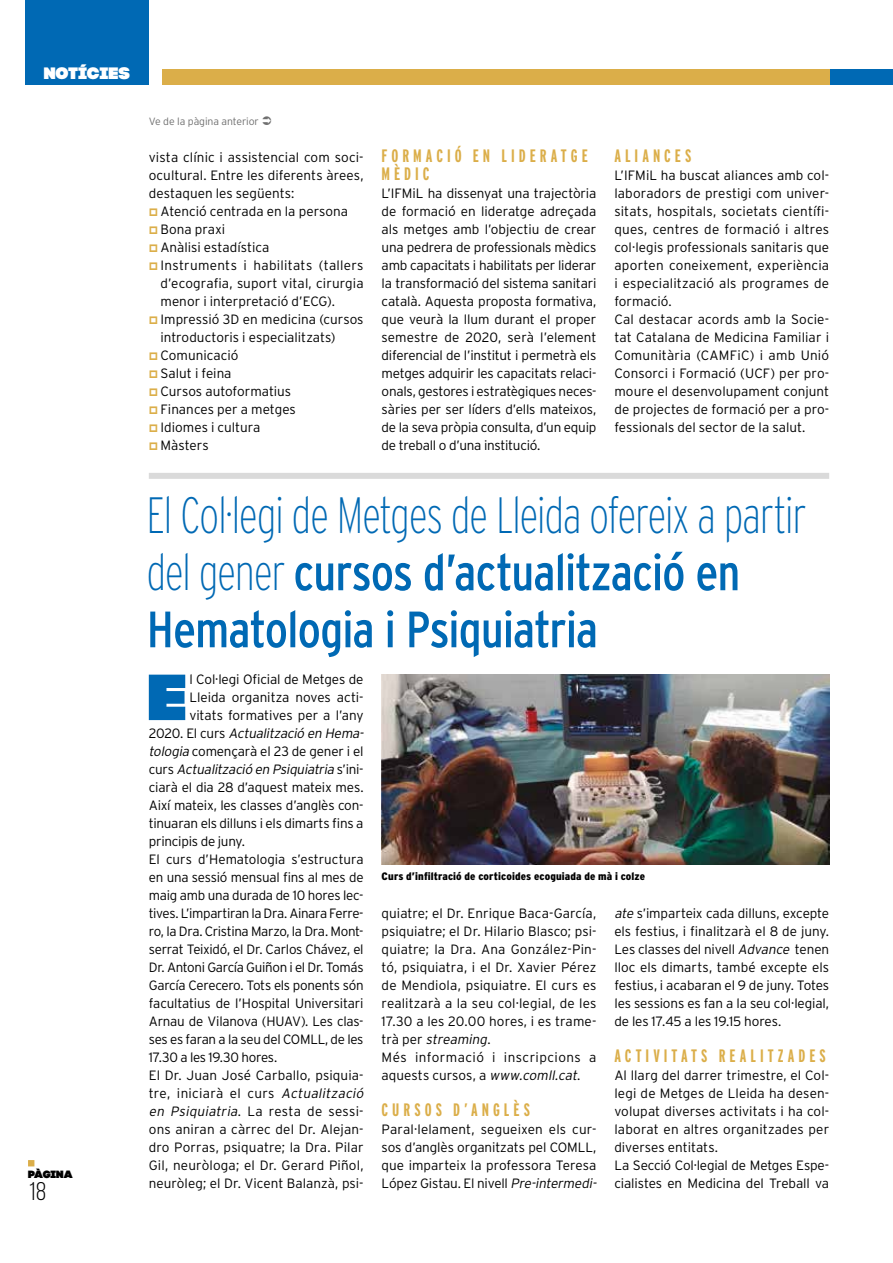
<style>
.page{position:relative;width:893px;height:1263px;background:#fff}
.page>*{position:absolute;margin:0;border:0;box-sizing:border-box;transform-origin:0 0}
.t1{font:64.95px "Code Pro Black";color:#0069b4}
.t2{font:200 condensed 51px/57px "Interstate";letter-spacing:-.02em;color:#0069b4;scale:.9 1}
.t3{font:25.5px "Bebas Neue";color:#000}
.t4{font:700 extra-condensed 18px/18px "Interstate";letter-spacing:.225em;color:#dbae49}
.t5{font:16.5px "Code Pro Black";color:#fff}
.t6{font:300 13.5px/18px "Interstate";color:#000}
.t7{font:300 13.5px "Interstate";letter-spacing:-.025em;color:#000}
.t8{font:300 13.5px "Interstate";letter-spacing:-.02em;color:#000}
.t9{font:italic 300 13.5px "Interstate";color:#000}
.t10{font:300 13.5px "Interstate";letter-spacing:-.03em;color:#000}
.t11{font:300 13.5px "Interstate";letter-spacing:.02em;color:#000}
.t12{font:900 condensed 10.8px "Interstate";letter-spacing:.01em;color:#000;scale:1.11 1}
.t13{font:300 10.5px "Interstate";letter-spacing:-.01em;color:#6f6f6f}
.t14{font:10.5px "Code Pro Black";letter-spacing:-.025em;color:#000}
.s1{font-weight:400}
.s2{font-style:normal}
.s3{font-style:italic}
</style>
<div class="page">
<svg style="left:28px;top:1160px;width:6px;height:6px"></svg>
<div style="left:338px;top:70px;width:555px;height:15px;background:#0069b4"></div>
<div style="left:26px;top:0;width:123px;height:85px;background:#0069b4"></div>
<div style="left:162px;top:70px;width:667px;height:15px;background:#dbae49"></div>
<img style="left:382px;top:674px;width:447px;height:190px">
<div style="left:149px;top:473px;width:680px;height:6px;background:#dadada"></div>
<p class="t5" style="left:44px;top:63px;width:88px">NOTÍCIES</p>
<p class="t14" style="left:28px;top:1167px;width:46px">pàgina</p>
<h3 class="t3" style="left:28px;top:1178px;width:19px">18</h3>
<p class="t13" style="left:149px;top:115px;width:112px">Ve de la pàgina anterior</p>
<p class="t6" style="left:149px;top:148px;width:216px;text-align:justify">vista clínic i assistencial com soci&shy;ocultural. Entre les diferents àrees, destaquen les següents:</p>
<p class="t6" style="left:160px;top:202px;width:205px">Atenció centrada en la persona<br>Bona praxi<br>Anàlisi estadística<br>Instruments i habilitats (tallers d’ecografia, suport vital, cirurgia menor i interpretació d’ECG).<br>Impressió 3D en medicina (cursos introductoris i especialitzats)<br>Comunicació<br>Salut i feina<br>Cursos autoformatius<br>Finances per a metges<br>Idiomes i cultura<br>Màsters</p>
<h3 class="t4" style="left:382px;top:147px;width:208px">FORMACIÓ EN LIDERATGE<br>MÈDIC</h3>
<p class="t6" style="left:382px;top:184px;width:216px;text-align:justify">L’IFMiL ha dissenyat una trajectòria de formació en lideratge adreçada als metges amb l’objectiu de crear una pedrera de professionals mèdics amb capacitats i habilitats per liderar la transformació del sistema sanitari català. Aquesta proposta formativa, que veurà la llum durant el proper semestre de 2020, serà l’element diferencial de l’institut i permetrà els metges adquirir les capacitats relaci&shy;onals, gestores i estratègiques neces&shy;sàries per ser líders d’ells mateixos, de la seva pròpia consulta, d’un equip de treball o d’una institució.</p>
<h3 class="t4" style="left:614px;top:147px;width:78px">ALIANCES</h3>
<p class="t6" style="left:614px;top:166px;width:216px">L’IFMiL ha buscat aliances amb col· laboradors de prestigi com univer&shy;sitats, hospitals, societats científi&shy;ques, centres de formació i altres col·legis professionals sanitaris que aporten coneixement, experiència i especialització als programes de formació.<br>Cal destacar acords amb la Socie&shy;tat Catalana de Medicina Familiar i Comunitària (CAMFiC) i amb Unió Consorci i Formació (UCF) per pro&shy;moure el desenvolupament conjunt de projectes de formació per a pro&shy;fessionals del sector de la salut.</p>
<h2 class="t2" style="left:147px;top:486px;width:734px">El Col·legi de Metges de Lleida ofereix a partir del gener <span class="s1">cursos d’actualització en<br>Hematologia i Psiquiatria</span></h2>
<h1 class="t1" style="left:150px;top:657px;width:40px">E</h1>
<p class="t6" style="left:189px;top:670px;width:176px">l Col·legi Oficial de Metges de</p>
<p class="t6" style="left:189px;top:688px;width:176px">Lleida organitza noves acti-</p>
<p class="t6" style="left:189px;top:706px;width:176px">vitats formatives per a l’any</p>
<p class="t9" style="left:149px;top:725px;width:219px"><span class="s2">2 0 2 0 . E l c u r s</span> Actualització en Hema-</p>
<p class="t6" style="left:149px;top:742px;width:216px"><span class="s3">tologia</span> començarà el 23 de gener i el</p>
<p class="t9" style="left:149px;top:761px;width:216px"><span class="s2">c u r s</span> Actualització en Psiquiatria <span class="s2">s ’ i n i -</span></p>
<p class="t6" style="left:149px;top:778px;width:216px">ciarà el dia 28 d’aquest mateix mes.</p>
<p class="t6" style="left:149px;top:796px;width:216px">Així mateix, les classes d’anglès con-</p>
<p class="t8" style="left:149px;top:815px;width:216px">tinuaran els dilluns i els dimarts fins a</p>
<p class="t8" style="left:149px;top:833px;width:98px">principis de juny.</p>
<p class="t6" style="left:149px;top:850px;width:216px">El curs d’Hematologia s’estructura</p>
<p class="t8" style="left:149px;top:869px;width:216px">en una sessió mensual fins al mes de</p>
<p class="t8" style="left:149px;top:887px;width:216px">maig amb una durada de 10 hores lec-</p>
<p class="t10" style="left:149px;top:905px;width:216px">tives. L’impartiran la Dra. Ainara Ferre-</p>
<p class="t7" style="left:149px;top:923px;width:216px">ro, la Dra. Cristina Marzo, la Dra. Mont-</p>
<p class="t7" style="left:149px;top:941px;width:216px">serrat Teixidó, el Dr. Carlos Chávez, el</p>
<p class="t7" style="left:149px;top:959px;width:216px">Dr. Antoni García Guiñon i el Dr. Tomás</p>
<p class="t7" style="left:149px;top:977px;width:216px">García Cerecero. Tots els ponents són</p>
<p class="t6" style="left:149px;top:994px;width:216px">facultatius de l’Hospital Universitari</p>
<p class="t6" style="left:149px;top:1012px;width:216px">Arnau de Vilanova (HUAV). Les clas-</p>
<p class="t7" style="left:149px;top:1031px;width:216px">ses es faran a la seu del COMLL, de les</p>
<p class="t8" style="left:149px;top:1049px;width:130px">17.30 a les 19.30 hores.</p>
<p class="t6" style="left:149px;top:1066px;width:216px">El Dr. Juan José Carballo, psiquia-</p>
<p class="t11" style="left:149px;top:1085px;width:219px">tre, iniciarà el curs <span class="s3">Actualització</span></p>
<p class="t6" style="left:149px;top:1102px;width:216px"><span class="s3">en Psiquiatria</span>. L a res t a d e s es s i -</p>
<p class="t6" style="left:149px;top:1120px;width:216px">ons aniran a càrrec del Dr. Alejan-</p>
<p class="t6" style="left:149px;top:1138px;width:216px">dro Porras, psiquatre; la Dra. Pilar</p>
<p class="t6" style="left:149px;top:1156px;width:216px">Gil, neuròloga; el Dr. Gerard Piñol,</p>
<p class="t6" style="left:149px;top:1174px;width:216px">neuròleg; el Dr. Vicent Balanzà, psi-</p>
<p class="t12" style="left:382px;top:870px;width:239px">Curs d’infiltració de corticoides ecoguiada de mà i colze</p>
<p class="t6" style="left:382px;top:904px;width:216px">quiatre; el Dr. Enrique Baca-García, psiquiatre; el Dr. Hilario Blasco; psi&shy;quiatre; la Dra. Ana González-Pin&shy;tó, psiquiatra, i el Dr. Xavier Pérez de Mendiola, psiquiatre. El curs es realitzarà a la seu col·legial, de les 17.30 a les 20.00 hores, i es trame&shy;t rà p e r <span class="s3">streaming</span>.<br>Més informació i inscripcions a a q u ests c u rsos , a <span class="s3">www.comll.cat</span>.</p>
<h3 class="t4" style="left:382px;top:1101px;width:150px">CURSOS D’ANGLÈS</h3>
<p class="t6" style="left:382px;top:1120px;width:219px">Paral·lelament, segueixen els cur&shy;sos d’anglès organitzats pel COMLL, que imparteix la professora Teresa López Gistau. El nivell <span class="s3">Pre-intermedi-</span></p>
<p class="t6" style="left:614px;top:904px;width:216px;text-align:justify"><span class="s3">ate</span> s’imparteix cada dilluns, excepte els festius, i finalitzarà el 8 de juny.<br>Les classes del nivell <span class="s3">Advance</span> tenen lloc els dimarts, també excepte els festius, i acabaran el 9 de juny. Totes les sessions es fan a la seu col·legial, de les 17.45 a les 19.15 hores.</p>
<h3 class="t4" style="left:614px;top:1047px;width:213px">ACTIVITATS REALITZADES</h3>
<p class="t6" style="left:614px;top:1066px;width:216px">Al llarg del darrer trimestre, el Col· legi de Metges de Lleida ha desen&shy;volupat diverses activitats i ha col· laborat en altres organitzades per diverses entitats.<br>La Secció Col·legial de Metges Espe&shy;cialistes en Medicina del Treball va</p>
</div>
